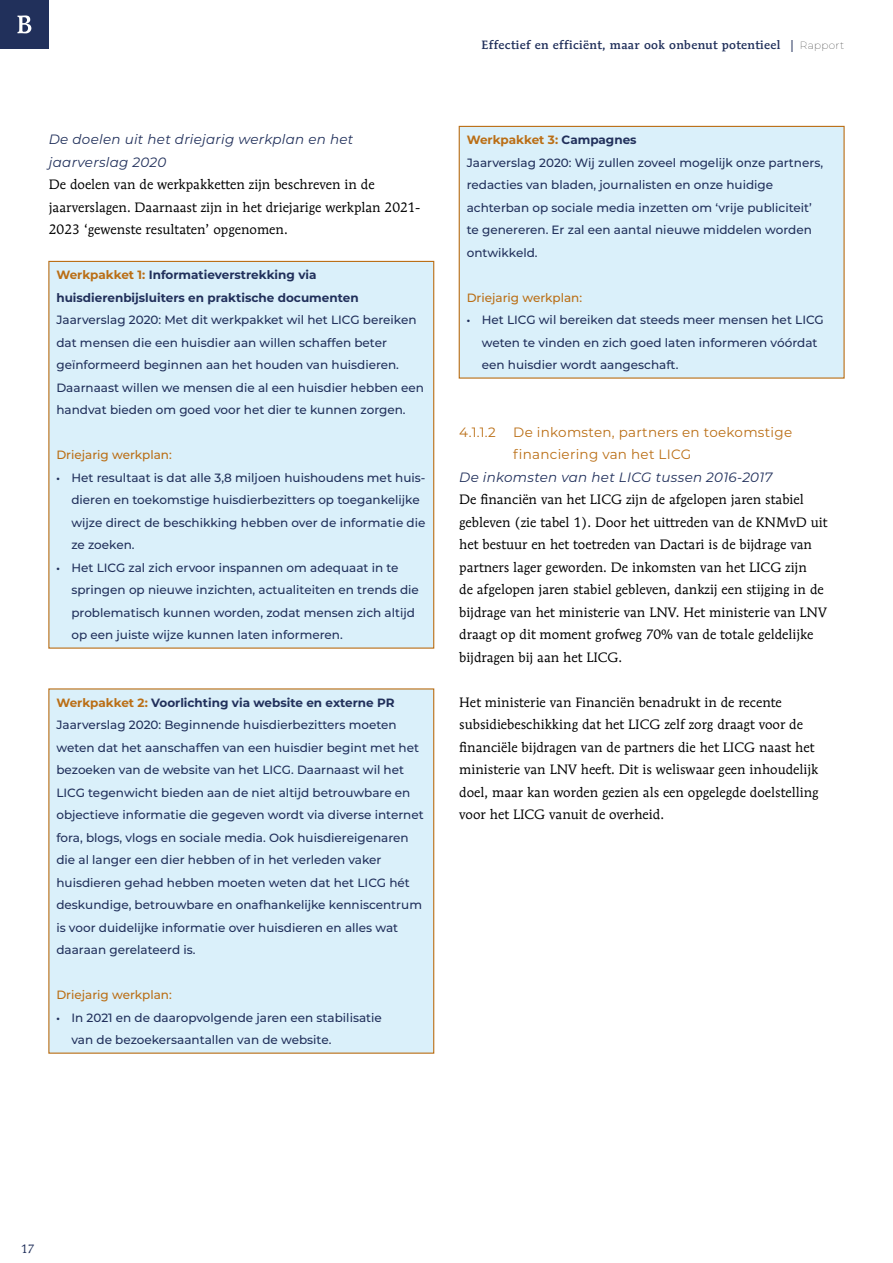
<style>
.page{position:relative;width:893px;height:1263px;background:#fff}
.page>*{position:absolute;margin:0;border:0;box-sizing:border-box;transform-origin:0 0}
.t1{font:13.5px/22.5px "Mendoza Roman Std";color:#000}
.t2{font:italic 13.5px/22.5px "Montserrat";letter-spacing:.02em;color:#21305b}
.t3{font:13.5px/22.5px "Montserrat";letter-spacing:.02em;color:#ba6e15}
.t4{font:500 12px/22.5px "Montserrat";color:#21305b}
.t5{font:700 12px/22.5px "Montserrat";color:#21305b}
.t6{font:500 12px "Montserrat";color:#ba6e15}
.t7{font:500 12px "Mendoza Roman Std";letter-spacing:.03em;color:#21305b}
.t8{font:12px "Mendoza Roman Std";color:#21305b}
.s1{color:#ba6e15}
.s2{font-family:"Myriad Pro";font-weight:400}
.s3{font-weight:700;color:#ba6e15}
.s4{font-weight:700}
.s5{font-family:"Montserrat";font-weight:100;font-size:10.5px;color:#000}
</style>
<div class="page">
<div style="left:0;top:0;width:49px;height:49px;background:#21305b"></div>
<svg style="left:17px;top:15px;width:14px;height:18px"></svg>
<div style="left:48px;top:261px;width:386px;height:388px;background:#daf0fa;border:1px solid #ba6e15"></div>
<div style="left:48px;top:688px;width:386px;height:366px;background:#daf0fa"></div>
<div style="left:459px;top:126px;width:386px;height:253px;background:#daf0fa;border:1px solid #ba6e15"></div>
<p class="t2" style="left:49px;top:127px;width:306px">De doelen uit het driejarig werkplan en het jaarverslag 2020</p>
<p class="t1" style="left:49px;top:173px;width:373px">De doelen van de werkpakketten zijn beschreven in de jaarverslagen. Daarnaast zijn in het driejarige werkplan 2021-<br>2023 ‘gewenste resultaten’ opgenomen.</p>
<p class="t5" style="left:56px;top:263px;width:304px"><span class="s1">Werkpakket 1:</span> Informatieverstrekking via huisdierenbijsluiters en praktische documenten</p>
<p class="t4" style="left:56px;top:308px;width:369px">Jaarverslag 2020: Met dit werkpakket wil het LICG bereiken dat mensen die een huisdier aan willen schaffen beter geïnformeerd beginnen aan het houden van huisdieren.<br>Daarnaast willen we mensen die al een huisdier hebben een handvat bieden om goed voor het dier te kunnen zorgen.</p>
<p class="t6" style="left:56px;top:446px;width:117px">Driejarig werkplan:</p>
<p class="t4" style="left:71px;top:466px;width:356px;text-indent:-15px"><span class="s2">•</span> Het resultaat is dat alle 3,8 miljoen huishoudens met huis&shy;dieren en toekomstige huisdierbezitters op toegankelijke wijze direct de beschikking hebben over de informatie die ze zoeken.</p>
<p class="t4" style="left:71px;top:556px;width:349px;text-indent:-15px"><span class="s2">•</span> Het LICG zal zich ervoor inspannen om adequaat in te springen op nieuwe inzichten, actualiteiten en trends die problematisch kunnen worden, zodat mensen zich altijd op een juiste wijze kunnen laten informeren.</p>
<p class="t4" style="left:56px;top:691px;width:369px"><span class="s3">Werkpakket 2:</span> <span class="s4">Voorlichting via website en externe PR </span>Jaarverslag 2020: Beginnende huisdierbezitters moeten weten dat het aanschaffen van een huisdier begint met het bezoeken van de website van het LICG. Daarnaast wil het LICG tegenwicht bieden aan de niet altijd betrouwbare en objectieve informatie die gegeven wordt via diverse internet fora, blogs, vlogs en sociale media. Ook huisdiereigenaren die al langer een dier hebben of in het verleden vaker huisdieren gehad hebben moeten weten dat het LICG hét deskundige, betrouwbare en onafhankelijke kenniscentrum is voor duidelijke informatie over huisdieren en alles wat daaraan gerelateerd is.</p>
<p class="t6" style="left:56px;top:986px;width:117px">Driejarig werkplan:</p>
<p class="t4" style="left:71px;top:1006px;width:312px;text-indent:-15px"><span class="s2">•</span> In 2021 en de daaropvolgende jaren een stabilisatie van de bezoekersaantallen van de website.</p>
<p class="t7" style="left:481px;top:37px;width:364px">Effectief en efficiënt, maar ook onbenut potentieel | <span class="s5">Rapport</span></p>
<p class="t4" style="left:467px;top:128px;width:358px"><span class="s3">Werkpakket 3:</span> <span class="s4">Campagnes<br></span>Jaarverslag 2020: Wij zullen zoveel mogelijk onze partners, redacties van bladen, journalisten en onze huidige achterban op sociale media inzetten om ‘vrije publiciteit’ te genereren. Er zal een aantal nieuwe middelen worden ontwikkeld.</p>
<p class="t6" style="left:467px;top:289px;width:117px">Driejarig werkplan:</p>
<p class="t4" style="left:482px;top:308px;width:344px;text-indent:-15px"><span class="s2">•</span> Het LICG wil bereiken dat steeds meer mensen het LICG weten te vinden en zich goed laten informeren vóórdat een huisdier wordt aangeschaft.</p>
<p class="t3" style="left:459px;top:420px;width:38px">4.1.1.2</p>
<p class="t3" style="left:513px;top:420px;width:280px">De inkomsten, partners en toekomstige financiering van het LICG</p>
<p class="t2" style="left:459px;top:465px;width:315px">De inkomsten van het LICG tussen 2016-2017</p>
<p class="t1" style="left:459px;top:488px;width:370px">De financiën van het LICG zijn de afgelopen jaren stabiel gebleven (zie tabel 1). Door het uittreden van de KNMvD uit het bestuur en het toetreden van Dactari is de bijdrage van partners lager geworden. De inkomsten van het LICG zijn<br>de afgelopen jaren stabiel gebleven, dankzij een stijging in de bijdrage van het ministerie van LNV. Het ministerie van LNV draagt op dit moment grofweg 70% van de totale geldelijke bijdragen bij aan het LICG.</p>
<p class="t1" style="left:459px;top:690px;width:361px">Het ministerie van Financiën benadrukt in de recente subsidiebeschikking dat het LICG zelf zorg draagt voor de financiële bijdragen van de partners die het LICG naast het ministerie van LNV heeft. Dit is weliswaar geen inhoudelijk doel, maar kan worden gezien als een opgelegde doelstelling voor het LICG vanuit de overheid.</p>
<p class="t8" style="left:21px;top:1241px;width:15px">17</p>
</div>
